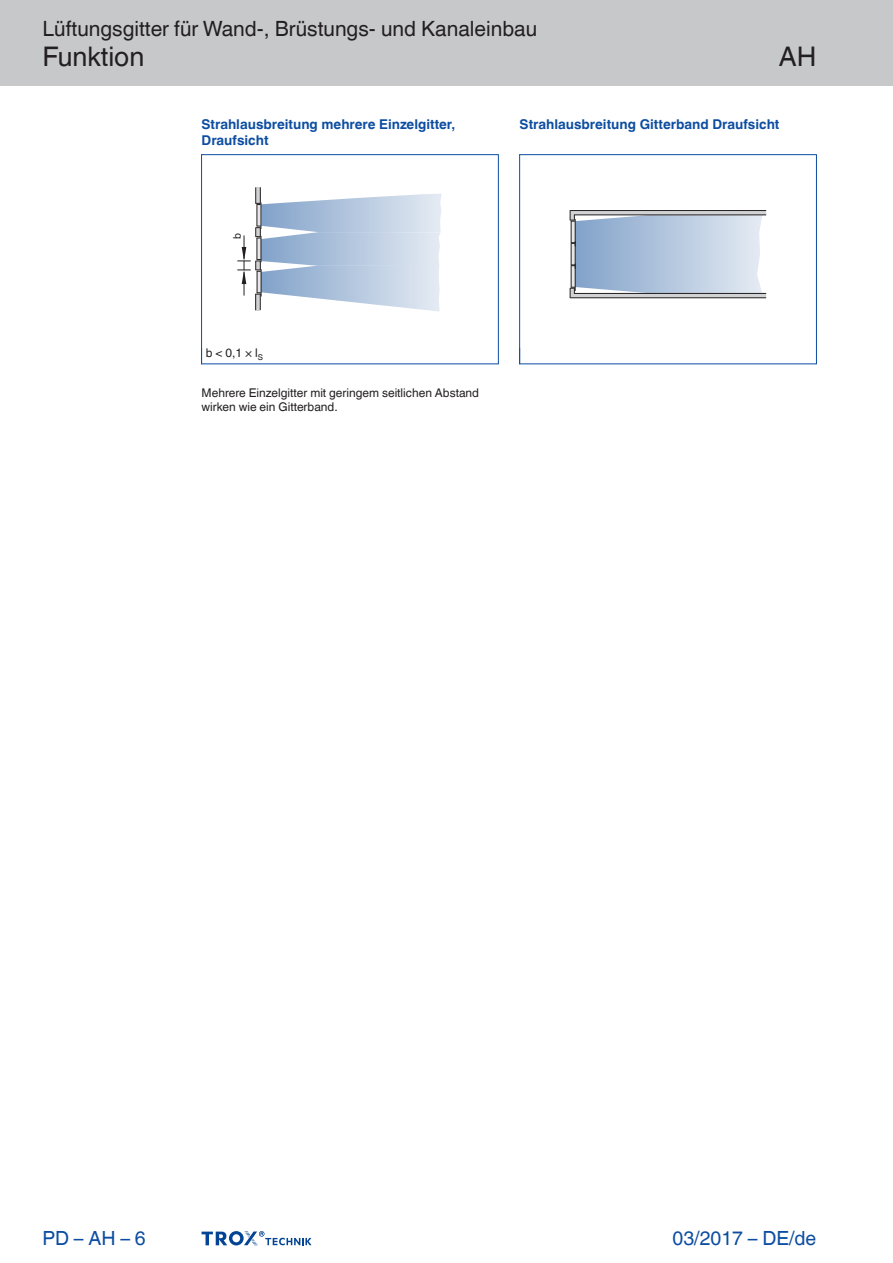
<style>
.page{position:relative;width:893px;height:1263px;background:#fff}
.page>*{position:absolute;margin:0;border:0;box-sizing:border-box;transform-origin:0 0}
.Navigation_2{font:27px "TROX Helvetica";color:#231f20}
.Navigation_3{font:27px "TROX Helvetica";color:#231f20}
.Navigation_1{font:21px "TROX Helvetica";color:#231f20}
.date{font:19.5px "TROX Helvetica";color:#0d4da1}
.pagina_li-re{font:19.5px "TROX Helvetica";color:#0d4da1}
.Standard_oben_links{font:700 13.5px/16.2px "TROX Helvetica";color:#0d4da1}
.Standard_oben_links-2{font:12px/14.4px "TROX Helvetica";color:#231f20}
._30_graphic_index{font:12px "TROX Helvetica";color:#231f20}
.Update_OIDs{font:10.5px "TROX Helvetica";color:#1d1d1b}
</style>
<div class="page">
<div style="left:0;top:0;width:893px;height:85px;background:#c7c8ca"></div>
<svg style="left:202px;top:1231px;width:110px;height:15px"></svg>
<svg style="left:237px;top:187px;width:205px;height:125px"></svg>
<svg style="left:570px;top:210px;width:196px;height:88px;background:#b2c1d4"></svg>
<hr style="left:201px;top:154px;width:1px;height:210px;background:#0d4da1">
<hr style="left:498px;top:154px;width:1px;height:210px;background:#0d4da1">
<hr style="left:201px;top:154px;width:297px;height:1px;background:#0d4da1">
<hr style="left:201px;top:363px;width:297px;height:1px;background:#0d4da1">
<hr style="left:519px;top:154px;width:1px;height:210px;background:#0d4da1">
<hr style="left:816px;top:154px;width:1px;height:210px;background:#0d4da1">
<hr style="left:519px;top:154px;width:297px;height:1px;background:#0d4da1">
<hr style="left:519px;top:363px;width:297px;height:1px;background:#0d4da1">
<p class="Navigation_1" style="left:43px;top:17px;width:496px">Lüftungsgitter für Wand-, Brüstungs- und Kanaleinbau</p>
<p class="Navigation_2" style="left:43px;top:41px;width:103px">Funktion</p>
<p class="Navigation_3" style="left:779px;top:41px;width:39px">AH</p>
<p class="Standard_oben_links" style="left:202px;top:116px;width:255px">Strahlausbreitung mehrere Einzelgitter,<br>Draufsicht</p>
<p class="Update_OIDs" style="left:231px;top:239px;width:7px;rotate:-90deg">b</p>
<p class="Standard_oben_links" style="left:520px;top:116px;width:261px">Strahlausbreitung Gitterband Draufsicht</p>
<p class="_30_graphic_index" style="left:206px;top:345px;width:59px">b &lt; 0,1 × l<sub>S</sub></p>
<p class="Standard_oben_links-2" style="left:202px;top:385px;width:279px">Mehrere Einzelgitter mit geringem seitlichen Abstand wirken wie ein Gitterband.</p>
<p class="pagina_li-re" style="left:43px;top:1227px;width:105px">PD – AH – 6</p>
<p class="date" style="left:673px;top:1227px;width:145px">03/2017 – DE/de</p>
</div>
